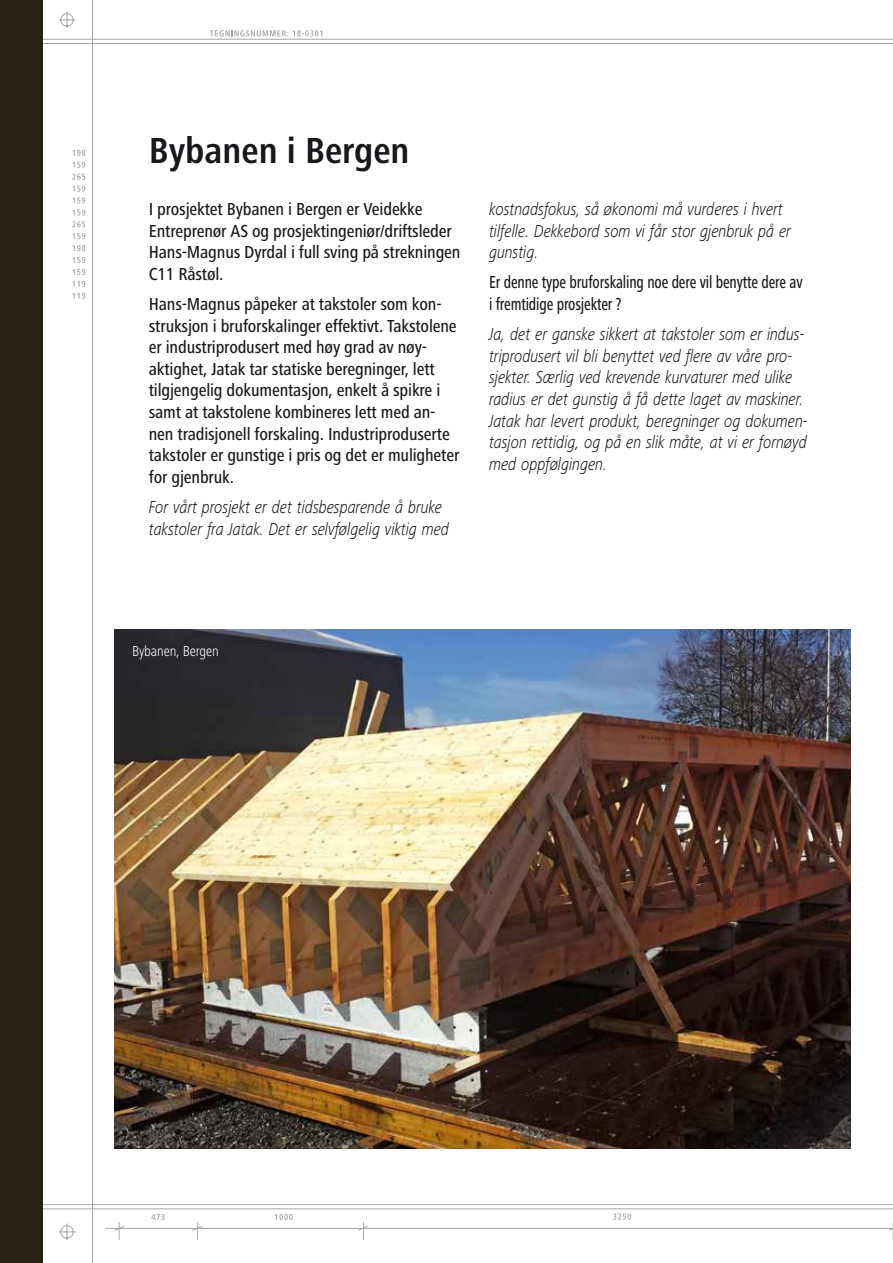
<style>
.page{position:relative;width:893px;height:1263px;background:#fff}
.page>*{position:absolute;margin:0;border:0;box-sizing:border-box;transform-origin:0 0}
.t1{font:700 condensed 37.5px "Frutiger Next LT";color:#1a171c}
.t2{font:500 condensed 18px/21.6px "Frutiger Next LT";letter-spacing:-.01em;color:#1a171c}
.t3{font:italic 300 18px/21.6px "Frutiger Next LT";letter-spacing:-.01em;color:#1a171c;scale:.85 1}
.t4{font:500 condensed 18px/21.6px "Frutiger Next LT";letter-spacing:-.01em;color:#1a171c;scale:.85 1}
.t5{font:300 condensed 15px "Frutiger Next LT";letter-spacing:-.01em;color:#fff}
</style>
<div class="page">
<hr style="left:0;top:43px;width:893px;height:1px;background:#a7a8aa">
<hr style="left:0;top:39px;width:893px;height:1px;background:#a7a8aa">
<hr style="left:0;top:1204px;width:893px;height:1px;background:#a7a8aa">
<hr style="left:0;top:1208px;width:893px;height:1px;background:#a7a8aa">
<hr style="left:92px;top:0;width:1px;height:1263px;background:#a7a8aa">
<svg style="left:58px;top:11px;width:27px;height:1230px"></svg>
<svg style="left:210px;top:30px;width:112px;height:6px"></svg>
<svg style="left:105px;top:1213px;width:788px;height:27px"></svg>
<div style="left:0;top:0;width:43px;height:1263px;background:#272213"></div>
<img style="left:115px;top:629px;width:735px;height:519px">
<h1 class="t1" style="left:149px;top:130px;width:262px">Bybanen i Bergen</h1>
<p class="t2" style="left:149px;top:198px;width:313px">I prosjektet Bybanen i Bergen er Veidekke Entreprenør AS og prosjektingeniør/driftsleder Hans-Magnus Dyrdal i full sving på strekningen C11 Råstøl.</p>
<p class="t2" style="left:149px;top:293px;width:312px">Hans-Magnus påpeker at takstoler som kon&shy;struksjon i bruforskalinger effektivt. Takstolene er industriprodusert med høy grad av nøy&shy;aktighet, Jatak tar statiske beregninger, lett tilgjengelig dokumentasjon, enkelt å spikre i samt at takstolene kombineres lett med an&shy;nen tradisjonell forskaling. Industriproduserte takstoler er gunstige i pris og det er muligheter for gjenbruk.</p>
<p class="t3" style="left:149px;top:496px;width:355px">For vårt prosjekt er det tidsbesparende å bruke takstoler fra Jatak. Det er selvfølgelig viktig med</p>
<p class="t3" style="left:489px;top:198px;width:357px">kostnadsfokus, så økonomi må vurderes i hvert tilfelle. Dekkebord som vi får stor gjenbruk på er gunstig.</p>
<p class="t4" style="left:489px;top:272px;width:370px">Er denne type bruforskaling noe dere vil benytte dere av i fremtidige prosjekter ?</p>
<p class="t3" style="left:489px;top:323px;width:376px">Ja, det er ganske sikkert at takstoler som er indus&shy;triprodusert vil bli benyttet ved flere av våre pro&shy;sjekter. Særlig ved krevende kurvaturer med ulike radius er det gunstig å få dette laget av maskiner.<br>Jatak har levert produkt, beregninger og dokumen&shy;tasjon rettidig, og på en slik måte, at vi er fornøyd med oppfølgingen.</p>
<p class="t5" style="left:132px;top:643px;width:88px">Bybanen, Bergen</p>
</div>
